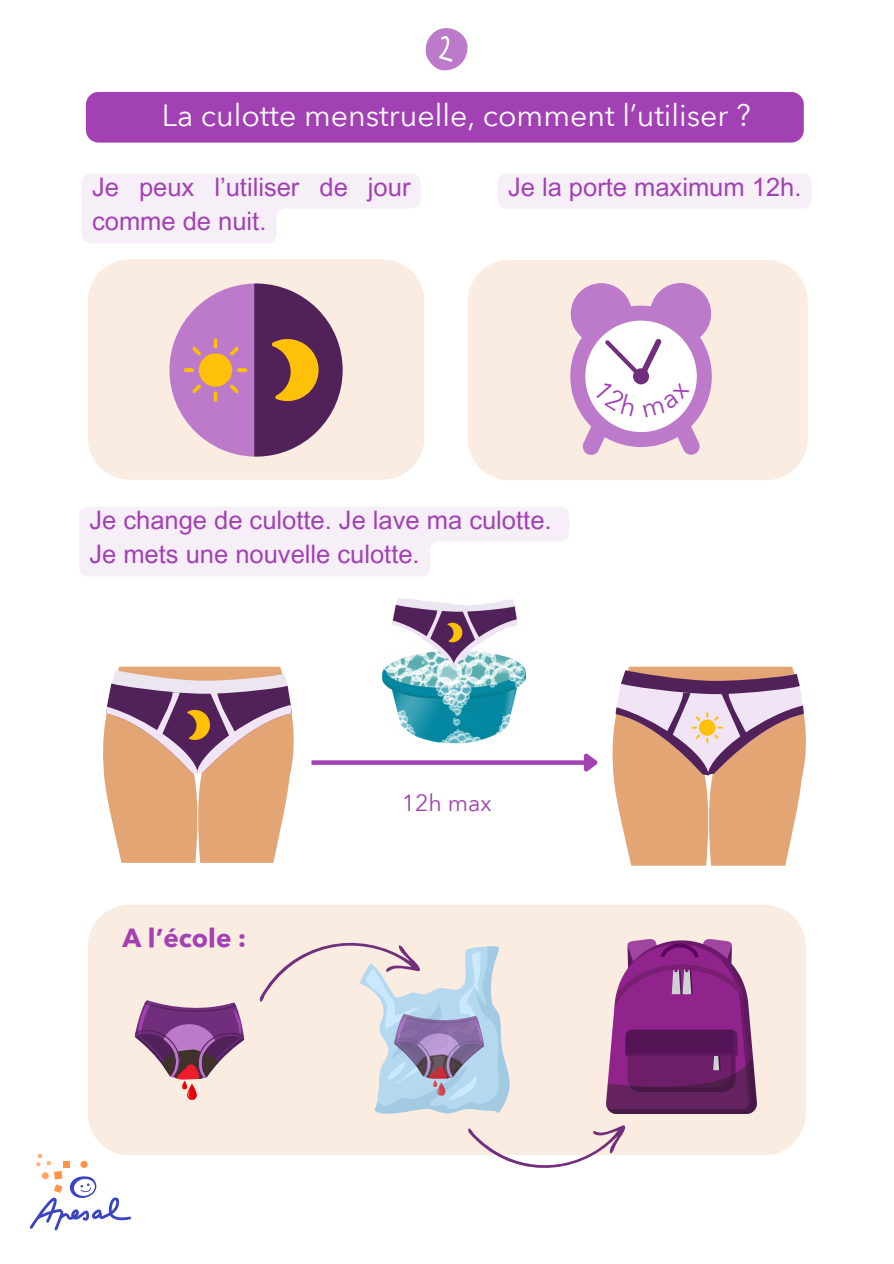
<style>
.page{position:relative;width:894px;height:1264px;background:#fff}
.page>*{position:absolute;margin:0;border:0;box-sizing:border-box;transform-origin:0 0}
.t1{font:30.3px "Avenir Next Arabic";color:#fff}
.t2{font:700 25.95px "Avenir Next Arabic";color:#a241b3}
.t3{font:25.5px/34.8px "Arial MT Pro";color:#a241b3}
.t4{font:23.1px "Avenir Next Arabic";color:#a241b3}
</style>
<div class="page">
<svg style="left:425px;top:28px;width:42px;height:43px"></svg>
<div style="left:88px;top:259px;width:336px;height:220px;background:#faece1"></div>
<svg style="left:169px;top:283px;width:173px;height:173px;background:#ab7a95"></svg>
<div style="left:467px;top:260px;width:340px;height:220px;background:#faece1"></div>
<svg style="left:103px;top:666px;width:191px;height:196px;background:#cf9f8b"></svg>
<img style="left:185px;top:706px;width:26px;height:35px">
<svg style="left:311px;top:760px;width:268px;height:4px"></svg>
<svg style="left:579px;top:666px;width:227px;height:199px"></svg>
<img style="left:382px;top:664px;width:143px;height:80px">
<img style="left:387px;top:597px;width:134px;height:69px">
<div style="left:98px;top:904px;width:707px;height:251px;background:#faece1"></div>
<img style="left:629px;top:939px;width:127px;height:174px">
<div style="left:498px;top:174px;width:313px;height:34px;background:#f7eff8"></div>
<div style="left:86px;top:92px;width:717px;height:51px;background:#a241b3;border-radius:13px"></div>
<svg style="left:82px;top:174px;width:338px;height:69px"></svg>
<svg style="left:79px;top:507px;width:489px;height:69px"></svg>
<svg style="left:30px;top:919px;width:599px;height:311px"></svg>
<svg style="left:570px;top:283px;width:141px;height:173px"></svg>
<h1 class="t1" style="left:162px;top:97px;width:590px">La culotte menstruelle, comment l’utiliser ?</h1>
<h3 class="t3" style="left:92px;top:172px;width:320px">Je peux l’utiliser de jour comme de nuit.</h3>
<p class="t3" style="left:508px;top:172px;width:295px">Je la porte maximum 12h.</p>
<p class="t3" style="left:89px;top:505px;width:463px">Je change de culotte. Je lave ma culotte.<br>Je mets une nouvelle culotte.</p>
<p class="t2" style="left:123px;top:923px;width:125px">A l’école :</p>
<p class="t4" style="left:402px;top:789px;width:91px">12h max</p>
</div>
